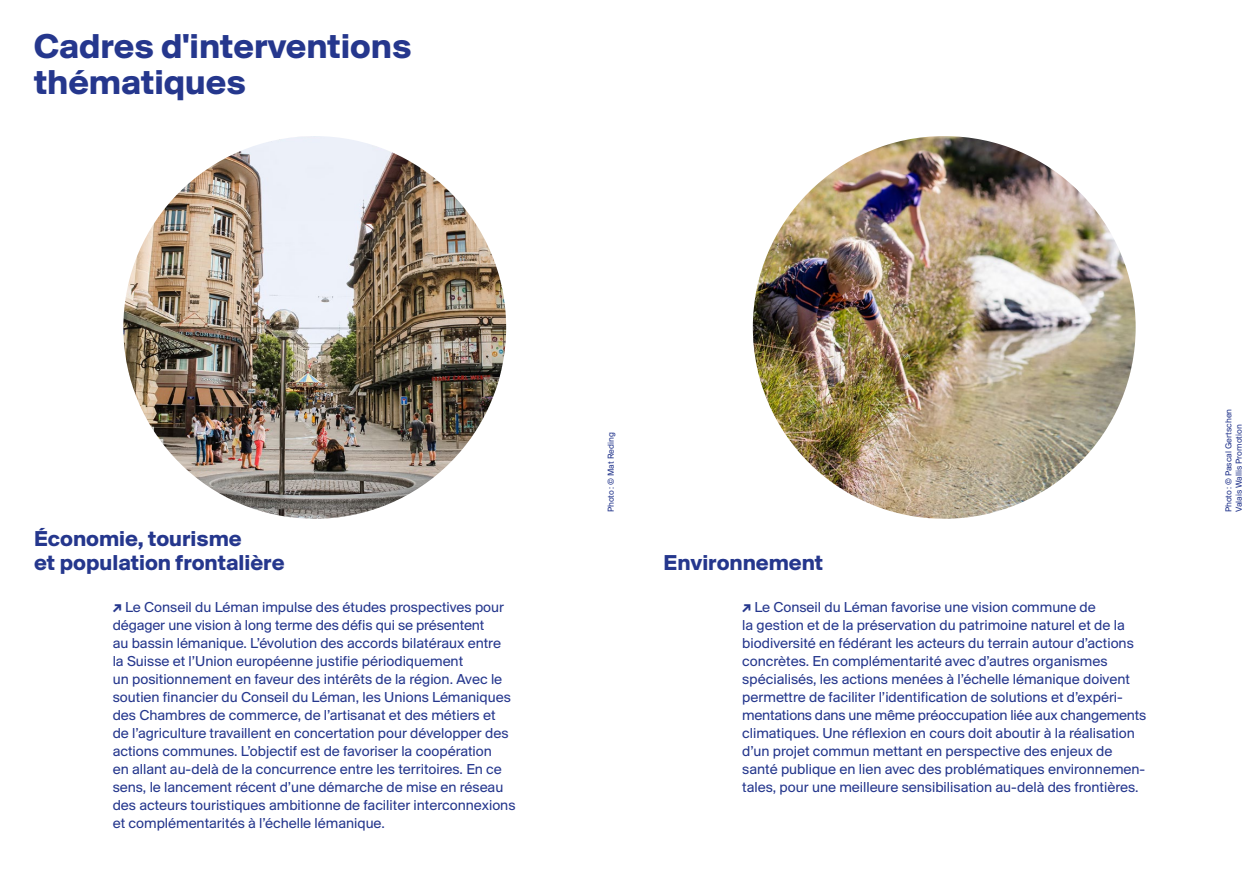
<style>
.page{position:relative;width:1259px;height:893px;background:#fff}
.page>*{position:absolute;margin:0;border:0;box-sizing:border-box;transform-origin:0 0}
.t1{font:700 36px/36px "Suisse BP Intl";color:#25378d}
.t2{font:700 22.5px/24px "Suisse BP Intl";color:#25378d}
.t3{font:15px/18px "Suisse BP Intl";color:#25378d}
.t4{font:9px/10.5px "Suisse BP Intl";color:#25378d}
.s1{font-weight:700}
</style>
<div class="page">
<img style="left:123px;top:136px;width:383px;height:383px;border-radius:191px">
<img style="left:753px;top:136px;width:382px;height:383px;border-radius:191px">
<h1 class="t1" style="left:34px;top:27px;width:379px">Cadres d'interventions thématiques</h1>
<h2 class="t2" style="left:34px;top:526px;width:252px">Économie, tourisme<br>et population frontalière</h2>
<p class="t3" style="left:113px;top:598px;width:404px"><span class="s1">↗</span> Le Conseil du Léman impulse des études prospectives pour dégager une vision à long terme des défis qui se présentent<br>au bassin lémanique. L’évolution des accords bilatéraux entre la Suisse et l’Union européenne justifie périodiquement<br>un positionnement en faveur des intérêts de la région. Avec le soutien financier du Conseil du Léman, les Unions Lémaniques des Chambres de commerce, de l’artisanat et des métiers et<br>de l’agriculture travaillent en concertation pour développer des actions communes. L’objectif est de favoriser la coopération<br>en allant au-delà de la concurrence entre les territoires. En ce sens, le lancement récent d’une démarche de mise en réseau des acteurs touristiques ambitionne de faciliter interconnexions et complémentarités à l’échelle lémanique.</p>
<p class="t4" style="left:605px;top:512px;width:82px;rotate:-90deg">Photo: © Mat Reding</p>
<h2 class="t2" style="left:663px;top:550px;width:161px">Environnement</h2>
<p class="t3" style="left:742px;top:598px;width:405px"><span class="s1">↗</span> Le Conseil du Léman favorise une vision commune de<br>la gestion et de la préservation du patrimoine naturel et de la biodiversité en fédérant les acteurs du terrain autour d’actions concrètes. En complémentarité avec d’autres organismes spécialisés, les actions menées à l’échelle lémanique doivent permettre de faciliter l’identification de solutions et d’expéri&shy;mentations dans une même préoccupation liée aux changements climatiques. Une réflexion en cours doit aboutir à la réalisation d’un projet commun mettant en perspective des enjeux de santé publique en lien avec des problématiques environnemen&shy;tales, pour une meilleure sensibilisation au-delà des frontières.</p>
<p class="t4" style="left:1223px;top:512px;width:105px;rotate:-90deg">Photo: © Pascal Gertschen<br>Valais Wallis Promotion</p>
</div>
